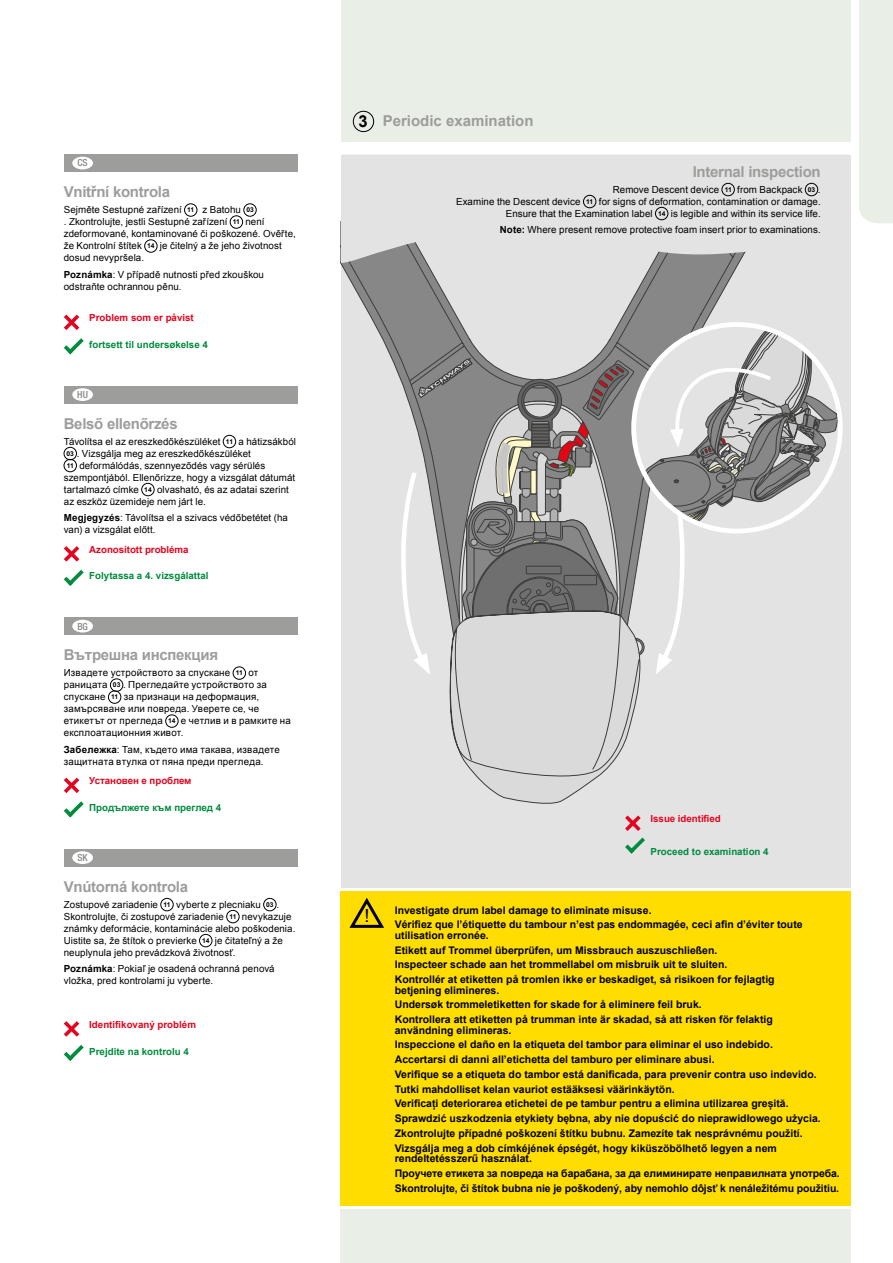
<style>
.page{position:relative;width:893px;height:1263px;background:#fff}
.page>*{position:absolute;margin:0;border:0;box-sizing:border-box;transform-origin:0 0}
.t1{font:18.15px "Arial";color:#000}
.t2{font:700 15px "Arial";letter-spacing:-.02em;color:#9d9d9c}
.t3{font:700 15px "Arial";color:#9d9d9c}
.t4{font:700 10.5px/14.7px "Arial";color:#000}
.t5{font:500 condensed 9.9px "Helvetica Neue LT";color:#878787}
.t6{font:9.75px/12px "Arial";letter-spacing:.01em;color:#000}
.t7{font:700 9.75px "Arial";color:#008b3d}
.t8{font:700 9.75px "Arial";letter-spacing:-.005em;color:#e30520}
.s1{font-weight:700;font-size:6.75px}
.s2{font-weight:700}
.s3{font-size:16.5px;color:#000}
</style>
<div class="page">
<div style="left:341px;top:0;width:509px;height:142px;background:#e9efe6"></div>
<div style="left:340px;top:1210px;width:510px;height:53px;background:#e9efe6"></div>
<svg style="left:353px;top:111px;width:21px;height:21px"></svg>
<div style="left:64px;top:155px;width:234px;height:17px;background:#9d9d9c"></div>
<div style="left:72px;top:157px;width:21px;height:12px;background:#fff;border-radius:50%"></div>
<div style="left:184px;top:204px;width:13px;height:12px;border:1px solid #000;border-radius:50%"></div>
<div style="left:244px;top:204px;width:12px;height:12px;border:1px solid #000;border-radius:50%"></div>
<div style="left:230px;top:216px;width:13px;height:12px;border:1px solid #000;border-radius:50%"></div>
<div style="left:144px;top:240px;width:13px;height:12px;border:1px solid #000;border-radius:50%"></div>
<svg style="left:64px;top:315px;width:15px;height:15px"></svg>
<svg style="left:64px;top:338px;width:20px;height:16px"></svg>
<div style="left:64px;top:386px;width:234px;height:18px;background:#9d9d9c"></div>
<div style="left:72px;top:388px;width:21px;height:13px;background:#fff;border-radius:50%"></div>
<div style="left:223px;top:435px;width:13px;height:13px;border:1px solid #000;border-radius:50%"></div>
<div style="left:64px;top:447px;width:13px;height:13px;border:1px solid #000;border-radius:50%"></div>
<div style="left:64px;top:459px;width:13px;height:13px;border:1px solid #000;border-radius:50%"></div>
<div style="left:141px;top:483px;width:13px;height:13px;border:1px solid #000;border-radius:50%"></div>
<svg style="left:64px;top:546px;width:15px;height:16px"></svg>
<svg style="left:64px;top:570px;width:20px;height:16px"></svg>
<div style="left:64px;top:618px;width:234px;height:17px;background:#9d9d9c"></div>
<div style="left:72px;top:620px;width:21px;height:12px;background:#fff;border-radius:50%"></div>
<div style="left:233px;top:667px;width:13px;height:12px;border:1px solid #000;border-radius:50%"></div>
<div style="left:110px;top:679px;width:13px;height:12px;border:1px solid #000;border-radius:50%"></div>
<div style="left:108px;top:691px;width:13px;height:12px;border:1px solid #000;border-radius:50%"></div>
<div style="left:165px;top:715px;width:13px;height:12px;border:1px solid #000;border-radius:50%"></div>
<svg style="left:64px;top:778px;width:15px;height:15px"></svg>
<svg style="left:64px;top:801px;width:20px;height:16px"></svg>
<div style="left:64px;top:849px;width:234px;height:18px;background:#9d9d9c"></div>
<div style="left:72px;top:851px;width:21px;height:13px;background:#fff;border-radius:50%"></div>
<div style="left:161px;top:898px;width:12px;height:13px;border:1px solid #000;border-radius:50%"></div>
<div style="left:263px;top:898px;width:13px;height:13px;border:1px solid #000;border-radius:50%"></div>
<div style="left:226px;top:910px;width:13px;height:13px;border:1px solid #000;border-radius:50%"></div>
<div style="left:199px;top:934px;width:13px;height:13px;border:1px solid #000;border-radius:50%"></div>
<svg style="left:64px;top:1021px;width:15px;height:16px"></svg>
<svg style="left:64px;top:1045px;width:20px;height:16px"></svg>
<div style="left:859px;top:0;width:34px;height:223px;background:#e9efe6"></div>
<div style="left:341px;top:156px;width:509px;height:731px;background:#e3e3e3"></div>
<svg style="left:625px;top:815px;width:16px;height:16px"></svg>
<svg style="left:625px;top:837px;width:20px;height:17px"></svg>
<div style="left:340px;top:891px;width:510px;height:315px;background:#fd0"></div>
<svg style="left:349px;top:898px;width:35px;height:30px"></svg>
<svg style="left:341px;top:263px;width:398px;height:114px"></svg>
<svg style="left:399px;top:324px;width:439px;height:480px"></svg>
<svg style="left:341px;top:155px;width:509px;height:108px"></svg>
<div style="left:722px;top:183px;width:13px;height:13px;border:1px solid #000;border-radius:50%"></div>
<div style="left:805px;top:183px;width:13px;height:13px;border:1px solid #000;border-radius:50%"></div>
<div style="left:583px;top:195px;width:13px;height:13px;border:1px solid #000;border-radius:50%"></div>
<div style="left:655px;top:207px;width:13px;height:13px;border:1px solid #000;border-radius:50%"></div>
<p class="t5" style="left:78px;top:157px;width:12px">CS</p>
<h2 class="t2" style="left:64px;top:182px;width:108px">Vnitřní kontrola</h2>
<p class="t6" style="left:64px;top:204px;width:233px">Sejměte Sestupné zařízení <span class="s1">11</span> z Batohu <span class="s1">03<br></span>. Zkontrolujte, jestli Sestupné zařízení <span class="s1">11</span> není zdeformované, kontaminované či poškozené. Ověřte, že Kontrolní štítek <span class="s1">14</span> je čitelný a že jeho životnost dosud nevypršela.</p>
<p class="t6" style="left:64px;top:268px;width:202px"><span class="s2">Poznámka</span>: V případě nutnosti před zkouškou odstraňte ochrannou pěnu.</p>
<p class="t8" style="left:89px;top:311px;width:106px">Problem som er påvist</p>
<p class="t7" style="left:89px;top:338px;width:120px">fortsett til undersøkelse 4</p>
<p class="t5" style="left:77px;top:389px;width:12px">HU</p>
<h2 class="t2" style="left:64px;top:413px;width:115px">Belső ellenőrzés</h2>
<p class="t6" style="left:64px;top:435px;width:234px">Távolítsa el az ereszkedőkészüléket <span class="s1">11</span> a hátizsákból</p>
<p class="t6" style="left:67px;top:447px;width:186px"><span class="s1">03</span> . Vizsgálja meg az ereszkedőkészüléket</p>
<p class="t6" style="left:67px;top:459px;width:200px"><span class="s1">11</span> deformálódás, szennyeződés vagy sérülés</p>
<p class="t6" style="left:64px;top:471px;width:233px">szempontjából. Ellenőrizze, hogy a vizsgálat dátumát</p>
<p class="t6" style="left:64px;top:483px;width:227px">tartalmazó címke <span class="s1">14</span> olvasható, és az adatai szerint</p>
<p class="t6" style="left:64px;top:495px;width:144px">az eszköz üzemideje nem járt le.</p>
<p class="t6" style="left:64px;top:512px;width:226px"><span class="s2">Megjegyzés</span>: Távolítsa el a szivacs védőbetétet (ha van) a vizsgálat előtt.</p>
<p class="t8" style="left:89px;top:543px;width:101px">Azonosított probléma</p>
<p class="t7" style="left:89px;top:570px;width:121px">Folytassa a 4. vizsgálattal</p>
<p class="t5" style="left:77px;top:620px;width:12px">BG</p>
<h2 class="t2" style="left:64px;top:645px;width:156px">Вътрешна инспекция</h2>
<p class="t6" style="left:64px;top:667px;width:229px">Извадете устройството за спускане <span class="s1">11</span> от раницата <span class="s1">03</span> . Прегледайте устройството за спускане <span class="s1">11</span> за признаци на деформация, замърсяване или повреда. Уверете се, че етикетът от прегледа <span class="s1">14</span> е четлив и в рамките на експлоатационния живот.</p>
<p class="t6" style="left:64px;top:743px;width:218px"><span class="s2">Забележка</span>: Там, където има такава, извадете защитната втулка от пяна преди прегледа.</p>
<p class="t8" style="left:89px;top:774px;width:104px">Установен е проблем</p>
<p class="t7" style="left:89px;top:801px;width:133px">Продължете към преглед 4</p>
<p class="t5" style="left:78px;top:852px;width:12px">SK</p>
<h2 class="t2" style="left:64px;top:876px;width:126px">Vnútorná kontrola</h2>
<p class="t6" style="left:64px;top:898px;width:233px">Zostupové zariadenie <span class="s1">11</span> vyberte z plecniaku <span class="s1">03</span> .<br>Skontrolujte, či zostupové zariadenie <span class="s1">11</span> nevykazuje známky deformácie, kontaminácie alebo poškodenia.<br>Uistite sa, že štítok o previerke <span class="s1">14</span> je čitateľný a že neuplynula jeho prevádzková životnosť.</p>
<p class="t6" style="left:64px;top:963px;width:212px"><span class="s2">Poznámka</span>: Pokiaľ je osadená ochranná penová vložka, pred kontrolami ju vyberte.</p>
<p class="t8" style="left:89px;top:1018px;width:108px">Identifikovaný problém</p>
<p class="t7" style="left:89px;top:1045px;width:101px">Prejdite na kontrolu 4</p>
<h2 class="t3" style="left:359px;top:111px;width:176px"><span class="s3">3</span> Periodic examination</h2>
<h2 class="t2" style="left:693px;top:161px;width:129px">Internal inspection</h2>
<p class="t6" style="left:456px;top:183px;width:366px;text-align:right">Remove Descent device <span class="s1">11</span> from Backpack <span class="s1">03</span> .<br>Examine the Descent device <span class="s1">11</span> for signs of deformation, contamination or damage.<br>Ensure that the Examination label <span class="s1">14</span> is legible and within its service life.</p>
<p class="t6" style="left:500px;top:223px;width:322px"><span class="s2">Note:</span> Where present remove protective foam insert prior to examinations.</p>
<p class="t8" style="left:651px;top:812px;width:72px">Issue identified</p>
<p class="t7" style="left:651px;top:845px;width:120px">Proceed to examination 4</p>
<h1 class="t1" style="left:364px;top:904px;width:7px">!</h1>
<p class="t4" style="left:395px;top:903px;width:409px">Investigate drum label damage to eliminate misuse.<br>Vérifiez que l’étiquette du tambour n’est pas endommagée, ceci afin d’éviter toute</p>
<p class="t4" style="left:395px;top:928px;width:381px">utilisation erronée.<br>Etikett auf Trommel überprüfen, um Missbrauch auszuschließen.<br>Inspecteer schade aan het trommellabel om misbruik uit te sluiten.<br>Kontrollér at etiketten på tromlen ikke er beskadiget, så risikoen for fejlagtig</p>
<p class="t4" style="left:395px;top:983px;width:380px">betjening elimineres.<br>Undersøk trommeletiketten for skade for å eliminere feil bruk.<br>Kontrollera att etiketten på trumman inte är skadad, så att risken för felaktig</p>
<p class="t4" style="left:395px;top:1023px;width:427px">användning elimineras.<br>Inspeccione el daño en la etiqueta del tambor para eliminar el uso indebido.<br>Accertarsi di danni all’etichetta del tamburo per eliminare abusi.<br>Verifique se a etiqueta do tambor está danificada, para prevenir contra uso indevido.<br>Tutki mahdolliset kelan vauriot estääksesi väärinkäytön.<br>Verificați deteriorarea etichetei de pe tambur pentru a elimina utilizarea greșită.<br>Sprawdzić uszkodzenia etykiety bębna, aby nie dopuścić do nieprawidłowego użycia.<br>Zkontrolujte případné poškození štítku bubnu. Zamezíte tak nesprávnému použití.<br>Vizsgálja meg a dob címkéjének épségét, hogy kiküszöbölhető legyen a nem</p>
<p class="t4" style="left:395px;top:1151px;width:446px">rendeltetésszerű használat.<br>Проучете етикета за повреда на барабана, за да елиминирате неправилната употреба.<br>Skontrolujte, či štítok bubna nie je poškodený, aby nemohlo dôjsť k nenáležitému použitiu.</p>
</div>
